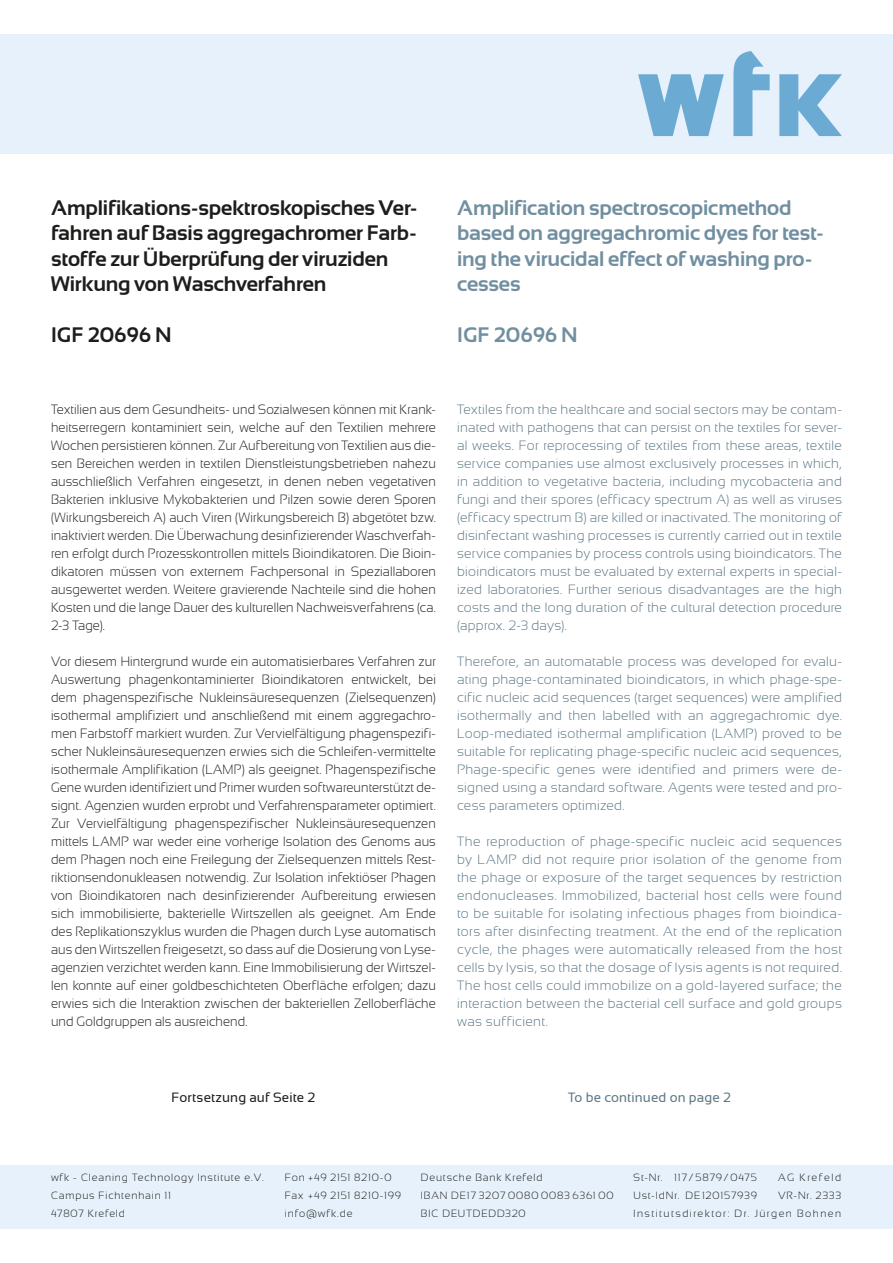
<style>
.page{position:relative;width:893px;height:1263px;background:#fff}
.page>*{position:absolute;margin:0;border:0;box-sizing:border-box;transform-origin:0 0}
.t1{font:700 21px/25.2px "Sansation";letter-spacing:-.01em;color:#1d1d1b}
.t2{font:700 21px/25.2px "Sansation";letter-spacing:-.005em;color:#718fa0}
.t3{font:300 13.5px/18px "Sansation";letter-spacing:.01em;color:#1d1d1b;text-align:justify;scale:.95 1}
.t4{font:300 13.5px/18px "Sansation";letter-spacing:.02em;color:#5d7785;text-align:justify}
.t5{font:13.5px "Sansation";letter-spacing:.01em;color:#1d1d1b}
.t6{font:13.5px "Sansation";letter-spacing:.01em;color:#5d7785}
.t7{font:300 10.5px/18px "Sansation";letter-spacing:.08em;color:#1d1d1b}
.t8{font:300 10.5px "Sansation";letter-spacing:.14em;color:#1d1d1b}
.t9{font:300 10.5px/18px "Sansation";letter-spacing:.125em;color:#1d1d1b}
</style>
<div class="page">
<div style="left:0;top:34px;width:893px;height:119px;background:#e6f1fc"></div>
<svg style="left:779px;top:74px;width:63px;height:62px"></svg>
<svg style="left:733px;top:51px;width:37px;height:85px"></svg>
<svg style="left:638px;top:74px;width:86px;height:62px"></svg>
<div style="left:0;top:1165px;width:893px;height:64px;background:#e6f1fc"></div>
<h1 class="t1" style="left:51px;top:195px;width:368px">Amplifikations-spektroskopisches Ver&shy;fahren auf Basis aggregachromer Farb&shy;stoffe zur Überprüfung der viruziden Wirkung von Waschverfahren</h1>
<h1 class="t1" style="left:51px;top:322px;width:122px">IGF 20696 N</h1>
<h1 class="t2" style="left:457px;top:195px;width:368px">Amplification spectroscopicmethod based on aggregachromic dyes for test&shy;ing the virucidal effect of washing pro&shy;cesses</h1>
<h1 class="t2" style="left:457px;top:322px;width:122px">IGF 20696 N</h1>
<p class="t3" style="left:51px;top:400px;width:407px">Textilien aus dem Gesundheits- und Sozialwesen können mit Krank&shy;heitserregern kontaminiert sein, welche auf den Textilien mehrere Wochen persistieren können. Zur Aufbereitung von Textilien aus die&shy;sen Bereichen werden in textilen Dienstleistungsbetrieben nahezu ausschließlich Verfahren eingesetzt, in denen neben vegetativen Bakterien inklusive Mykobakterien und Pilzen sowie deren Sporen (Wirkungsbereich A) auch Viren (Wirkungsbereich B) abgetötet bzw. inaktiviert werden. Die Überwachung desinfizierender Waschverfah&shy;ren erfolgt durch Prozesskontrollen mittels Bioindikatoren. Die Bioin&shy;dikatoren müssen von externem Fachpersonal in Speziallaboren ausgewertet werden. Weitere gravierende Nachteile sind die hohen Kosten und die lange Dauer des kulturellen Nachweisverfahrens (ca.<br>2-3 Tage).</p>
<p class="t3" style="left:51px;top:652px;width:407px">Vor diesem Hintergrund wurde ein automatisierbares Verfahren zur Auswertung phagenkontaminierter Bioindikatoren entwickelt, bei dem phagenspezifische Nukleinsäuresequenzen (Zielsequenzen) isothermal amplifiziert und anschließend mit einem aggregachro&shy;men Farbstoff markiert wurden. Zur Vervielfältigung phagenspezifi&shy;scher Nukleinsäuresequenzen erwies sich die Schleifen-vermittelte isothermale Amplifikation (LAMP) als geeignet. Phagenspezifische Gene wurden identifiziert und Primer wurden softwareunterstützt de&shy;signt. Agenzien wurden erprobt und Verfahrensparameter optimiert.<br>Zur Vervielfältigung phagenspezifischer Nukleinsäuresequenzen mittels LAMP war weder eine vorherige Isolation des Genoms aus dem Phagen noch eine Freilegung der Zielsequenzen mittels Rest&shy;riktionsendonukleasen notwendig. Zur Isolation infektiöser Phagen von Bioindikatoren nach desinfizierender Aufbereitung erwiesen sich immobilisierte, bakterielle Wirtszellen als geeignet. Am Ende des Replikationszyklus wurden die Phagen durch Lyse automatisch aus den Wirtszellen freigesetzt, so dass auf die Dosierung von Lyse&shy;agenzien verzichtet werden kann. Eine Immobilisierung der Wirtszel&shy;len konnte auf einer goldbeschichteten Oberfläche erfolgen; dazu erwies sich die Interaktion zwischen der bakteriellen Zelloberfläche und Goldgruppen als ausreichend.</p>
<p class="t4" style="left:457px;top:400px;width:386px">Textiles from the healthcare and social sectors may be contam&shy;inated with pathogens that can persist on the textiles for sever&shy;al weeks. For reprocessing of textiles from these areas, textile service companies use almost exclusively processes in which, in addition to vegetative bacteria, including mycobacteria and fungi and their spores (efficacy spectrum A) as well as viruses (efficacy spectrum B) are killed or inactivated. The monitoring of disinfectant washing processes is currently carried out in textile service companies by process controls using bioindicators. The bioindicators must be evaluated by external experts in special&shy;ized laboratories. Further serious disadvantages are the high costs and the long duration of the cultural detection procedure (approx. 2-3 days).</p>
<p class="t4" style="left:457px;top:652px;width:386px">Therefore, an automatable process was developed for evalu&shy;ating phage-contaminated bioindicators, in which phage-spe&shy;cific nucleic acid sequences (target sequences) were amplified isothermally and then labelled with an aggregachromic dye.<br>Loop-mediated isothermal amplification (LAMP) proved to be suitable for replicating phage-specific nucleic acid sequences, Phage-specific genes were identified and primers were de&shy;signed using a standard software. Agents were tested and pro&shy;cess parameters optimized.</p>
<p class="t4" style="left:457px;top:832px;width:386px">The reproduction of phage-specific nucleic acid sequences by LAMP did not require prior isolation of the genome from the phage or exposure of the target sequences by restriction endonucleases. Immobilized, bacterial host cells were found to be suitable for isolating infectious phages from bioindica&shy;tors after disinfecting treatment. At the end of the replication cycle, the phages were automatically released from the host cells by lysis, so that the dosage of lysis agents is not required.<br>The host cells could immobilize on a gold-layered surface; the interaction between the bacterial cell surface and gold groups was sufficient.</p>
<p class="t5" style="left:172px;top:1090px;width:145px">Fortsetzung auf Seite 2</p>
<p class="t6" style="left:568px;top:1090px;width:164px">To be continued on page 2</p>
<p class="t7" style="left:51px;top:1169px;width:214px">wfk - Cleaning Technology Institute e.V.<br>Campus Fichtenhain 11<br>47807 Krefeld</p>
<p class="t7" style="left:285px;top:1169px;width:118px">Fon +49 2151 8210-0<br>Fax +49 2151 8210-199 info@wfk.de</p>
<p class="t7" style="left:421px;top:1169px;width:194px">Deutsche Bank Krefeld<br>IBAN DE17 3207 0080 0083 6361 00<br>BIC DEUTDEDD320</p>
<p class="t7" style="left:634px;top:1169px;width:125px">St-Nr. 117/5879/0475<br>Ust-IdNr. DE120157939</p>
<p class="t9" style="left:778px;top:1169px;width:64px">AG Krefeld<br>VR-Nr. 2333</p>
<p class="t8" style="left:634px;top:1208px;width:209px">Institutsdirektor: Dr. Jürgen Bohnen</p>
</div>
